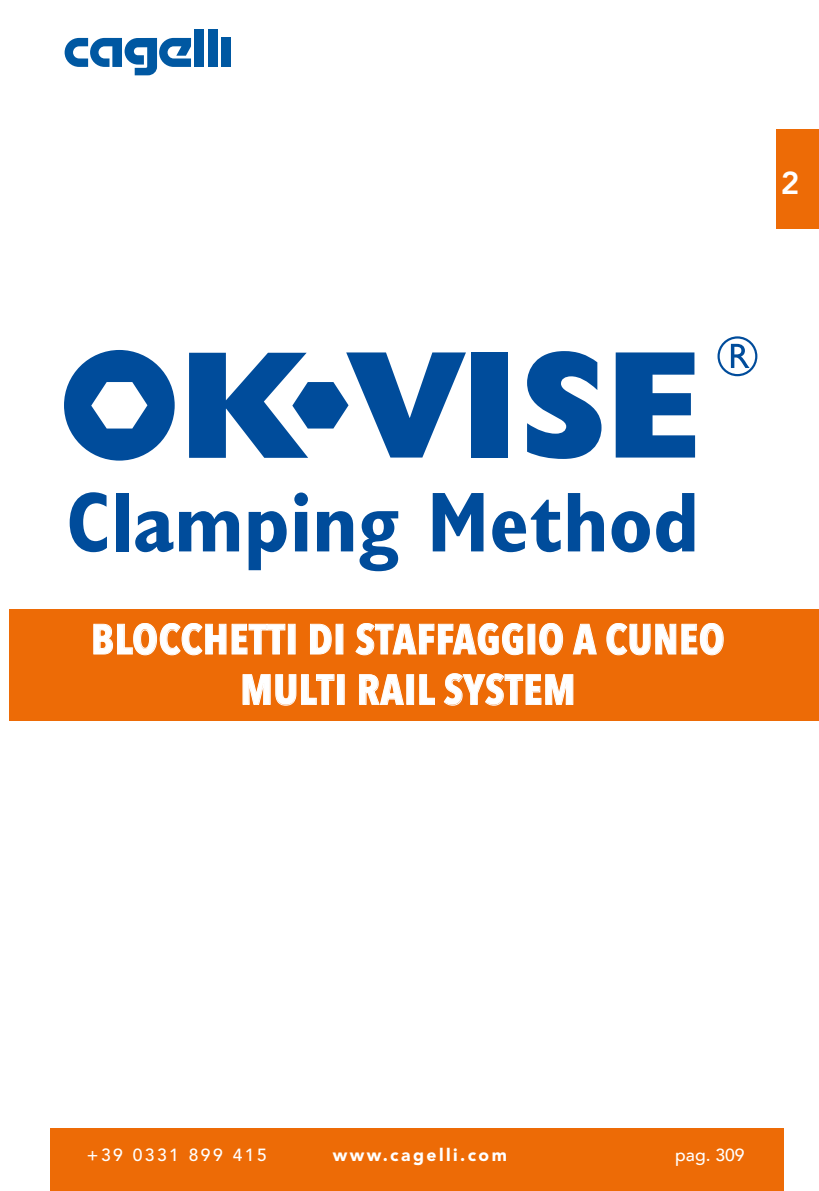
<style>
.page{position:relative;width:819px;height:1191px;background:#fff}
.page>*{position:absolute;margin:0;border:0;box-sizing:border-box;transform-origin:0 0}
.t1{font:700 42px/50.4px "Avenir Next Condensed";letter-spacing:.02em;color:#fff;text-align:center}
.t2{font:800 31.5px "Avenir";color:#fff}
.t3{font:900 17.5px "Avenir LT Std";letter-spacing:.14em;color:#fff}
.t4{font:500 17.5px "Avenir LT Std";letter-spacing:.14em;color:#fff}
.t5{font:500 17.5px "Avenir";color:#fff}
</style>
<div class="page">
<div style="left:50px;top:1129px;width:734px;height:62px;background:#ed6b06"></div>
<div style="left:194px;top:29px;width:10px;height:38px;background:#0058a2"></div>
<div style="left:208px;top:29px;width:9px;height:38px;background:#0058a2"></div>
<div style="left:221px;top:38px;width:10px;height:29px;background:#0058a2"></div>
<svg style="left:65px;top:38px;width:126px;height:37px"></svg>
<div style="left:776px;top:129px;width:43px;height:99px;background:#ed6b06"></div>
<div style="left:471px;top:352px;width:37px;height:105px;background:#004c9b"></div>
<svg style="left:527px;top:351px;width:74px;height:108px"></svg>
<svg style="left:615px;top:352px;width:80px;height:105px"></svg>
<svg style="left:64px;top:350px;width:111px;height:110px"></svg>
<svg style="left:189px;top:352px;width:277px;height:106px"></svg>
<svg style="left:717px;top:336px;width:40px;height:40px"></svg>
<svg style="left:70px;top:492px;width:37px;height:60px"></svg>
<div style="left:116px;top:493px;width:12px;height:58px;background:#004c9b"></div>
<svg style="left:135px;top:511px;width:38px;height:41px"></svg>
<svg style="left:179px;top:511px;width:60px;height:40px"></svg>
<svg style="left:248px;top:511px;width:38px;height:59px"></svg>
<svg style="left:294px;top:492px;width:14px;height:59px"></svg>
<svg style="left:317px;top:511px;width:36px;height:40px"></svg>
<svg style="left:359px;top:511px;width:39px;height:60px"></svg>
<svg style="left:432px;top:493px;width:51px;height:58px"></svg>
<svg style="left:492px;top:500px;width:68px;height:52px"></svg>
<svg style="left:568px;top:493px;width:36px;height:58px"></svg>
<svg style="left:611px;top:511px;width:39px;height:41px"></svg>
<svg style="left:656px;top:493px;width:38px;height:59px"></svg>
<div style="left:10px;top:609px;width:809px;height:111px;background:#ed6b06"></div>
<svg style="left:93px;top:623px;width:193px;height:32px"></svg>
<div style="left:288px;top:624px;width:7px;height:30px;border:1px solid #fff"></div>
<svg style="left:310px;top:623px;width:22px;height:32px"></svg>
<svg style="left:355px;top:623px;width:169px;height:32px"></svg>
<svg style="left:539px;top:623px;width:24px;height:32px"></svg>
<svg style="left:572px;top:623px;width:25px;height:32px"></svg>
<svg style="left:606px;top:623px;width:118px;height:32px"></svg>
<svg style="left:242px;top:674px;width:93px;height:32px"></svg>
<div style="left:337px;top:674px;width:7px;height:31px;border:1px solid #fff"></div>
<svg style="left:359px;top:674px;width:45px;height:31px"></svg>
<div style="left:406px;top:674px;width:8px;height:31px;border:1px solid #fff"></div>
<svg style="left:419px;top:674px;width:16px;height:31px"></svg>
<svg style="left:443px;top:673px;width:130px;height:33px"></svg>
<p class="t2" style="left:780px;top:159px;width:20px">2</p>
<p class="t1" style="left:91px;top:614px;width:635px">BLOCCHETTI DI STAFFAGGIO A CUNEO<br>MULTI RAIL SYSTEM</p>
<p class="t4" style="left:87px;top:1145px;width:181px">+39 0331 899 415</p>
<p class="t3" style="left:333px;top:1144px;width:175px">www.cagelli.com</p>
<p class="t5" style="left:675px;top:1140px;width:71px">pag. 309</p>
</div>
